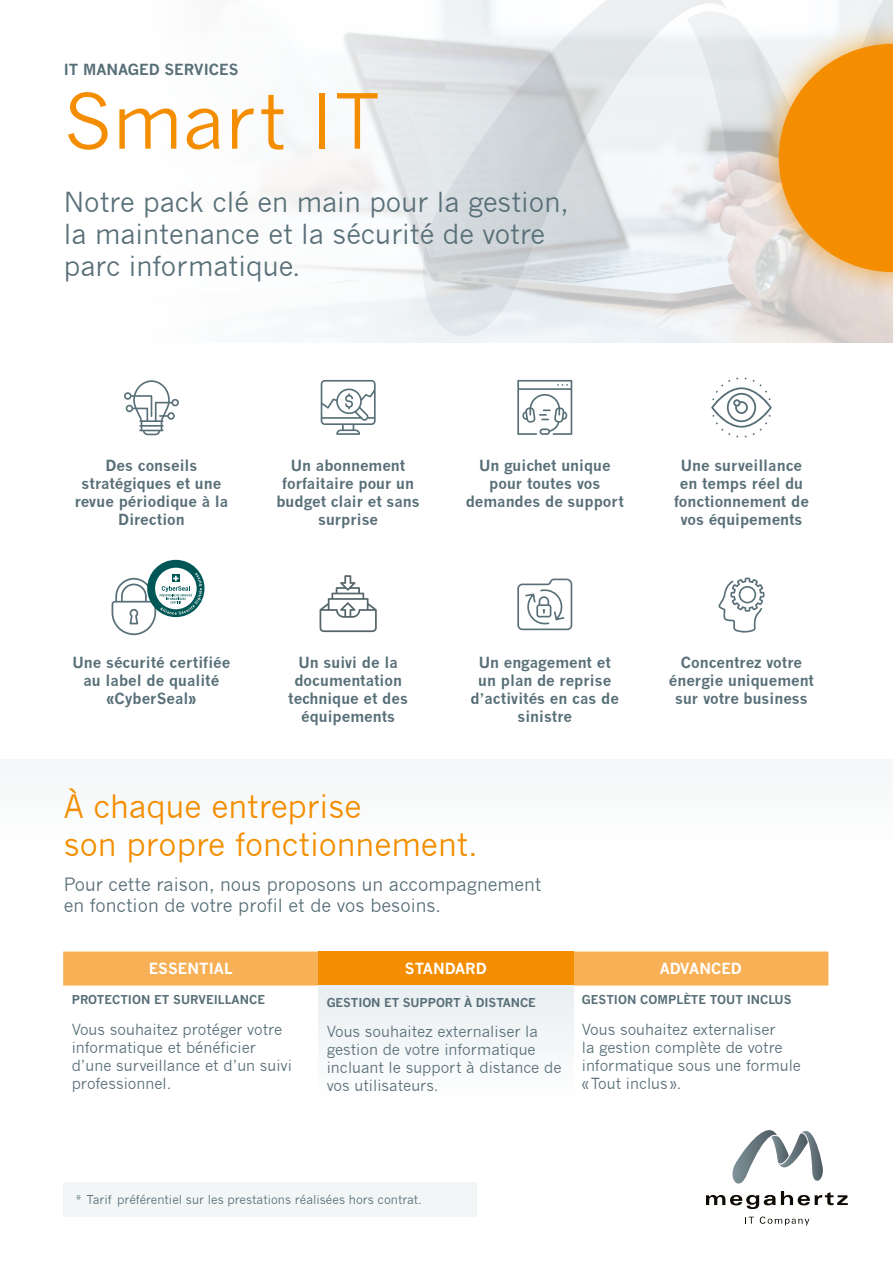
<style>
.page{position:relative;width:893px;height:1263px;background:#fff}
.page>*{position:absolute;margin:0;border:0;box-sizing:border-box;transform-origin:0 0}
.t1{font:75px "News Gothic";color:#f48e00}
.t2{font:31.5px/37.8px "News Gothic";color:#f48e00}
.t3{font:27px/32.4px "News Gothic";color:#586f78}
.t4{font:18px/21.6px "News Gothic";color:#586f78}
.t5{font:700 15px/18px "News Gothic";color:#586f78;text-align:center}
.t6{font:15px/18px "News Gothic";color:#586f78}
.t7{font:700 15px "News Gothic";color:#fff}
.t8{font:700 12px "News Gothic";color:#586f78}
.t9{font:12px "News Gothic";color:#586f78}
</style>
<div class="page">
<svg style="left:423px;top:0;width:304px;height:343px"></svg>
<div style="left:0;top:759px;width:893px;height:89px;background:#f9fafb"></div>
<svg style="left:745px;top:1217px;width:9px;height:7px"></svg>
<svg style="left:760px;top:1216px;width:49px;height:9px"></svg>
<svg style="left:706px;top:1130px;width:142px;height:79px"></svg>
<div style="left:751px;top:16px;width:142px;height:284px;background:#f48e00;opacity:.75"></div>
<svg style="left:687px;top:0;width:206px;height:273px"></svg>
<div style="left:63px;top:1182px;width:413px;height:34px;background:#f3f6f7"></div>
<svg style="left:321px;top:380px;width:55px;height:55px"></svg>
<svg style="left:124px;top:380px;width:55px;height:55px"></svg>
<svg style="left:711px;top:377px;width:61px;height:60px"></svg>
<svg style="left:718px;top:578px;width:46px;height:55px"></svg>
<svg style="left:517px;top:380px;width:55px;height:55px"></svg>
<svg style="left:517px;top:579px;width:55px;height:51px"></svg>
<svg style="left:320px;top:575px;width:57px;height:57px"></svg>
<div style="left:63px;top:951px;width:765px;height:34px;background:#f8b056"></div>
<div style="left:318px;top:951px;width:255px;height:34px;background:#f48e00"></div>
<div style="left:318px;top:985px;width:255px;height:119px;background:#f3f6f8"></div>
<svg style="left:112px;top:560px;width:92px;height:75px"></svg>
<p class="t5" style="left:64px;top:60px;width:176px">IT MANAGED SERVICES</p>
<h1 class="t1" style="left:64px;top:78px;width:318px">Smart IT</h1>
<h3 class="t3" style="left:64px;top:186px;width:506px">Notre pack clé en main pour la gestion, la maintenance et la sécurité de votre parc informatique.</h3>
<p class="t5" style="left:75px;top:456px;width:155px">Des conseils stratégiques et une revue périodique à la<br>Direction</p>
<p class="t5" style="left:276px;top:456px;width:145px">Un abonnement forfaitaire pour un budget clair et sans surprise</p>
<p class="t5" style="left:466px;top:456px;width:160px">Un guichet unique pour toutes vos demandes de support</p>
<p class="t5" style="left:674px;top:456px;width:136px">Une surveillance en temps réel du fonctionnement de vos équipements</p>
<p class="t5" style="left:72px;top:653px;width:159px">Une sécurité certifiée au label de qualité «CyberSeal»</p>
<p class="t5" style="left:288px;top:653px;width:121px">Un suivi de la documentation technique et des équipements</p>
<p class="t5" style="left:471px;top:653px;width:150px">Un engagement et un plan de reprise d’activités en cas de sinistre</p>
<p class="t5" style="left:669px;top:653px;width:147px">Concentrez votre énergie uniquement sur votre business</p>
<h2 class="t2" style="left:64px;top:788px;width:416px">À chaque entreprise<br>son propre fonctionnement.</h2>
<p class="t4" style="left:64px;top:873px;width:479px">Pour cette raison, nous proposons un accompagnement en fonction de votre profil et de vos besoins.</p>
<p class="t7" style="left:149px;top:959px;width:85px">ESSENTIAL</p>
<p class="t7" style="left:405px;top:959px;width:83px">STANDARD</p>
<p class="t7" style="left:660px;top:959px;width:84px">ADVANCED</p>
<p class="t8" style="left:72px;top:992px;width:195px">PROTECTION ET SURVEILLANCE</p>
<p class="t6" style="left:72px;top:1020px;width:222px">Vous souhaitez protéger votre informatique et bénéficier d’une surveillance et d’un suivi professionnel.</p>
<p class="t8" style="left:582px;top:992px;width:211px">GESTION COMPLÈTE TOUT INCLUS</p>
<p class="t6" style="left:582px;top:1020px;width:221px">Vous souhaitez externaliser<br>la gestion complète de votre informatique sous une formule «Tout inclus».</p>
<p class="t8" style="left:327px;top:995px;width:211px">GESTION ET SUPPORT À DISTANCE</p>
<p class="t6" style="left:327px;top:1023px;width:236px">Vous souhaitez externaliser la gestion de votre informatique incluant le support à distance de vos utilisateurs.</p>
<p class="t9" style="left:76px;top:1192px;width:348px">* Tarif préférentiel sur les prestations réalisées hors contrat.</p>
</div>
